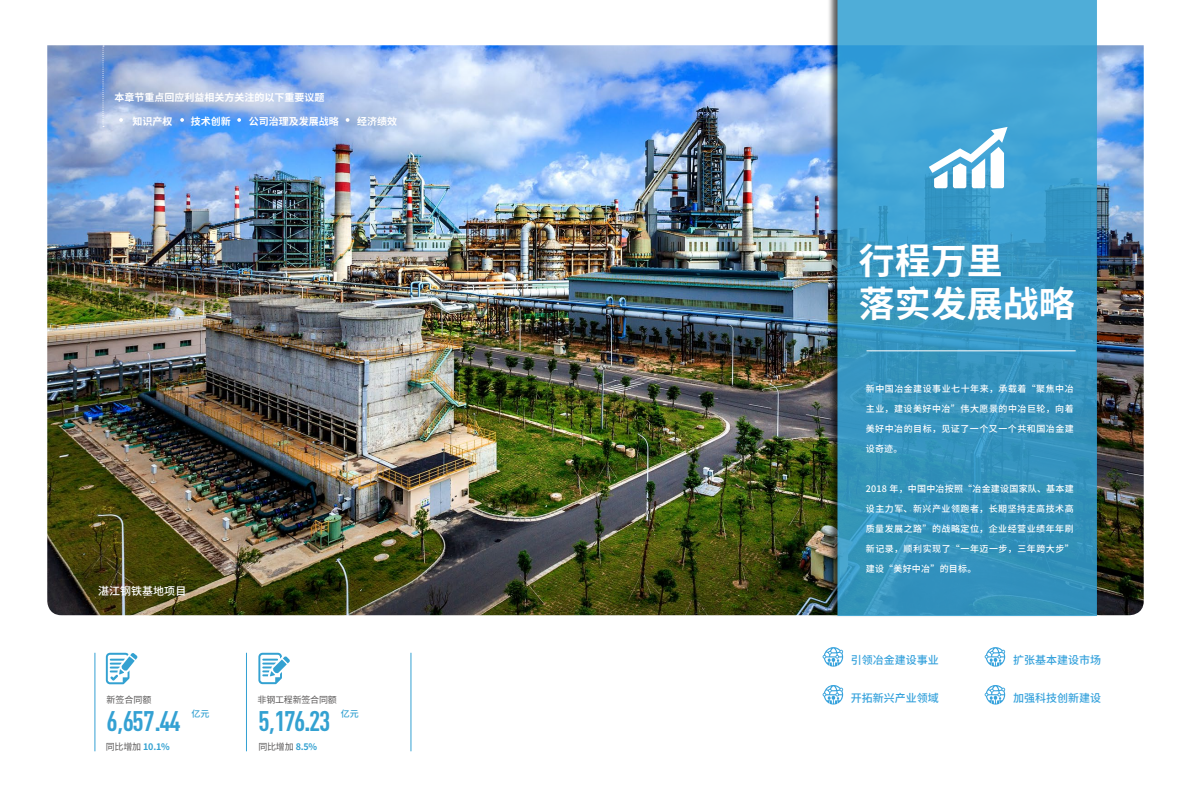
<style>
.page{position:relative;width:1191px;height:808px;background:#fff}
.page>*{position:absolute;margin:0;border:0;box-sizing:border-box;transform-origin:0 0}
.t1{font:700 36px/43.2px "Source Han Sans CN";color:#fff}
.t2{font:700 28px "DIN Cond";color:#34a1d3}
.t3{font:700 28px "DIN Cond";color:#33a1d1}
.t4{font:500 11px "Source Han Sans CN";color:#36a2dc}
.t5{font:500 11px "Source Han Sans CN";color:#fff}
.t6{font:700 10px "Source Han Sans CN";color:#fff}
.t7{font:500 9px "Source Han Sans CN";letter-spacing:.055em;color:#fff}
.t8{font:500 9px "Source Han Sans CN";letter-spacing:.025em;color:#fff}
.t9{font:9px "Source Han Sans CN";letter-spacing:-.025em;color:#595757}
.t10{font:700 9px "Source Han Sans CN";color:#33a1d1}
.t11{font:500 9px "Source Han Sans CN";color:#33a1d1}
.s1{font-family:"Bauhaus";font-weight:400}
.s2{font-family:"Bauhaus";font-weight:400;color:#34a1d3}
.s3{font-weight:400;color:#595757}
.s4{font-weight:700;color:#33a1d1}
</style>
<div class="page">
<img style="left:47px;top:45px;width:1096px;height:570px">
<div style="left:827px;top:0;width:271px;height:618px;background:#000;opacity:.75"></div>
<svg style="left:837px;top:0;width:260px;height:616px;background:#3a9ac5"></svg>
<hr style="left:95px;top:653px;width:1px;height:98px;background:#34a1d3">
<hr style="left:246px;top:653px;width:1px;height:98px;background:#34a1d3">
<hr style="left:411px;top:653px;width:1px;height:98px;background:#34a1d3">
<hr style="left:866px;top:350px;width:209px;height:1px;background:#fff">
<svg style="left:102px;top:46px;width:2px;height:81px"></svg>
<svg style="left:119px;top:118px;width:4px;height:4px"></svg>
<svg style="left:180px;top:118px;width:4px;height:4px"></svg>
<svg style="left:237px;top:118px;width:4px;height:4px"></svg>
<svg style="left:346px;top:118px;width:3px;height:4px"></svg>
<svg style="left:106px;top:653px;width:32px;height:31px"></svg>
<svg style="left:258px;top:653px;width:32px;height:31px"></svg>
<svg style="left:822px;top:647px;width:21px;height:20px"></svg>
<svg style="left:822px;top:685px;width:21px;height:19px"></svg>
<svg style="left:984px;top:647px;width:21px;height:20px"></svg>
<svg style="left:984px;top:685px;width:21px;height:19px"></svg>
<svg style="left:928px;top:127px;width:79px;height:61px"></svg>
<p class="t6" style="left:114px;top:91px;width:211px">本章节重点回应利益相关方关注的以下重要议题</p>
<p class="t6" style="left:132px;top:115px;width:41px">知识产权</p>
<p class="t6" style="left:191px;top:115px;width:41px">技术创新</p>
<p class="t6" style="left:249px;top:115px;width:91px">公司治理及发展战略</p>
<p class="t6" style="left:357px;top:115px;width:41px">经济绩效</p>
<p class="t5" style="left:98px;top:585px;width:89px">湛江钢铁基地项目</p>
<p class="t9" style="left:107px;top:694px;width:46px">新签合同额</p>
<p class="t9" style="left:257px;top:694px;width:81px">非钢工程新签合同额</p>
<p class="t11" style="left:191px;top:708px;width:19px">亿元</p>
<p class="t11" style="left:341px;top:708px;width:19px">亿元</p>
<h2 class="t2" style="left:107px;top:704px;width:76px">6<span class="s1">,</span>657.44</h2>
<h2 class="t3" style="left:258px;top:704px;width:73px">5<span class="s2">,</span>176.23</h2>
<p class="t10" style="left:106px;top:742px;width:65px"><span class="s3">同比增加</span> 10.1%</p>
<p class="t9" style="left:258px;top:742px;width:60px">同比增加 <span class="s4">8.5%</span></p>
<h1 class="t1" style="left:858px;top:240px;width:217px">行程万里<br>落实发展战略</h1>
<p class="t7" style="left:866px;top:384px;width:209px">新中国冶金建设事业七十年来，承载着“聚焦中冶</p>
<p class="t7" style="left:866px;top:404px;width:209px">主业，建设美好中冶”伟大愿景的中冶巨轮，向着</p>
<p class="t7" style="left:866px;top:424px;width:209px">美好中冶的目标，见证了一个又一个共和国冶金建</p>
<p class="t7" style="left:866px;top:444px;width:38px">设奇迹。</p>
<p class="t8" style="left:866px;top:484px;width:209px">2018 年，中国中冶按照“冶金建设国家队、基本建</p>
<p class="t7" style="left:866px;top:504px;width:209px">设主力军、新兴产业领跑者，长期坚持走高技术高</p>
<p class="t7" style="left:866px;top:524px;width:209px">质量发展之路”的战略定位，企业经营业绩年年刷</p>
<p class="t7" style="left:866px;top:544px;width:209px">新记录，顺利实现了“一年迈一步，三年跨大步”</p>
<p class="t8" style="left:866px;top:564px;width:112px">建设“美好中冶”的目标。</p>
<p class="t4" style="left:850px;top:654px;width:89px">引领冶金建设事业</p>
<p class="t4" style="left:850px;top:691px;width:89px">开拓新兴产业领域</p>
<p class="t4" style="left:1013px;top:654px;width:89px">扩张基本建设市场</p>
<p class="t4" style="left:1013px;top:691px;width:89px">加强科技创新建设</p>
</div>
